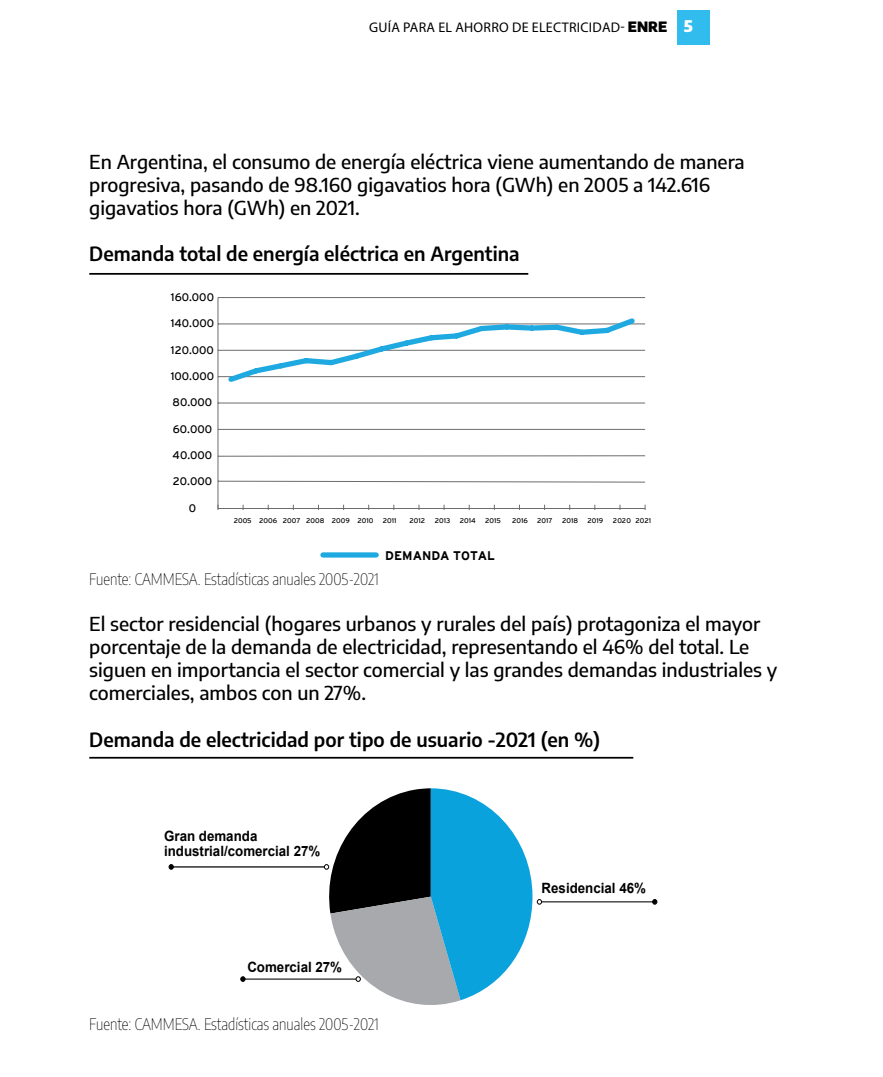
<style>
.page{position:relative;width:883px;height:1077px;background:#fff}
.page>*{position:absolute;margin:0;border:0;box-sizing:border-box;transform-origin:0 0}
.t1{font:500 19.25px/23.1px "Encode Sans";color:#000}
.t2{font:600 19.25px "Encode Sans";color:#000}
.t3{font:15.75px "Encode Sans";color:#000}
.t4{font:700 14.17px/15.8px "Arial";color:#000;scale:.94 1}
.t5{font:14px "Myriad Pro";letter-spacing:.02em;color:#000}
.t6{font:700 12.42px "Interstate";color:#000}
.t7{font:11.03px "Interstate";color:#000}
.t8{font:7px "Interstate";color:#000}
.s1{font-family:"Encode Sans";font-weight:900}
.s2{font-family:"Encode Sans";font-weight:900;font-size:15.75px;color:#fff}
</style>
<div class="page">
<div style="left:677px;top:11px;width:33px;height:34px;background:#32bbed"></div>
<hr style="left:89px;top:273px;width:439px;height:2px;background:#000">
<hr style="left:89px;top:756px;width:544px;height:2px;background:#000">
<svg style="left:217px;top:297px;width:429px;height:212px"></svg>
<svg style="left:224px;top:314px;width:415px;height:244px"></svg>
<hr style="left:173px;top:866px;width:151px;height:1px;background:#000">
<svg style="left:169px;top:864px;width:5px;height:5px"></svg>
<hr style="left:243px;top:978px;width:113px;height:1px;background:#000">
<svg style="left:240px;top:976px;width:5px;height:5px"></svg>
<hr style="left:542px;top:901px;width:113px;height:1px;background:#000">
<svg style="left:652px;top:899px;width:5px;height:5px"></svg>
<svg style="left:322px;top:788px;width:220px;height:217px"></svg>
<p class="t5" style="left:369px;top:19px;width:325px">GUÍA PARA EL AHORRO DE ELECTRICIDAD- <span class="s1">ENRE</span> <span class="s2">5</span></p>
<p class="t1" style="left:89px;top:149px;width:657px">En Argentina, el consumo de energía eléctrica viene aumentando de manera progresiva, pasando de 98.160 gigavatios hora (GWh) en 2005 a 142.616 gigavatios hora (GWh) en 2021.</p>
<p class="t2" style="left:89px;top:240px;width:432px">Demanda total de energía eléctrica en Argentina</p>
<p class="t7" style="left:171px;top:291px;width:45px">160.000</p>
<p class="t7" style="left:171px;top:317px;width:45px">140.000</p>
<p class="t7" style="left:171px;top:343px;width:45px">120.000</p>
<p class="t7" style="left:171px;top:370px;width:45px">100.000</p>
<p class="t7" style="left:173px;top:396px;width:41px">80.000</p>
<p class="t7" style="left:173px;top:422px;width:41px">60.000</p>
<p class="t7" style="left:173px;top:449px;width:41px">40.000</p>
<p class="t7" style="left:173px;top:475px;width:41px">20.000</p>
<p class="t7" style="left:189px;top:502px;width:9px">0</p>
<p class="t8" style="left:234px;top:516px;width:141px">2005 2006 2007 2008 2009 2010</p>
<p class="t8" style="left:383px;top:516px;width:15px">2011</p>
<p class="t8" style="left:410px;top:516px;width:17px">2012</p>
<p class="t8" style="left:435px;top:516px;width:17px">2013</p>
<p class="t8" style="left:460px;top:516px;width:17px">2014</p>
<p class="t8" style="left:485px;top:516px;width:17px">2015</p>
<p class="t8" style="left:512px;top:516px;width:17px">2016</p>
<p class="t8" style="left:537px;top:516px;width:17px">2017</p>
<p class="t8" style="left:562px;top:516px;width:18px">2018</p>
<p class="t8" style="left:587px;top:516px;width:17px">2019</p>
<p class="t8" style="left:613px;top:516px;width:40px">2020 2021</p>
<p class="t6" style="left:385px;top:549px;width:111px">DEMANDA TOTAL</p>
<p class="t3" style="left:89px;top:568px;width:291px">Fuente: CAMMESA. Estadísticas anuales 2005-2021</p>
<p class="t1" style="left:89px;top:611px;width:690px">El sector residencial (hogares urbanos y rurales del país) protagoniza el mayor porcentaje de la demanda de electricidad, representando el 46% del total. Le siguen en importancia el sector comercial y las grandes demandas industriales y comerciales, ambos con un 27%.</p>
<p class="t2" style="left:89px;top:725px;width:512px">Demanda de electricidad por tipo de usuario -2021 (en %)</p>
<p class="t4" style="left:164px;top:827px;width:168px">Gran demanda industrial/comercial 27%</p>
<p class="t4" style="left:247px;top:958px;width:102px">Comercial 27%</p>
<p class="t3" style="left:89px;top:1013px;width:291px">Fuente: CAMMESA. Estadísticas anuales 2005-2021</p>
<p class="t4" style="left:542px;top:880px;width:113px">Residencial 46%</p>
</div>
